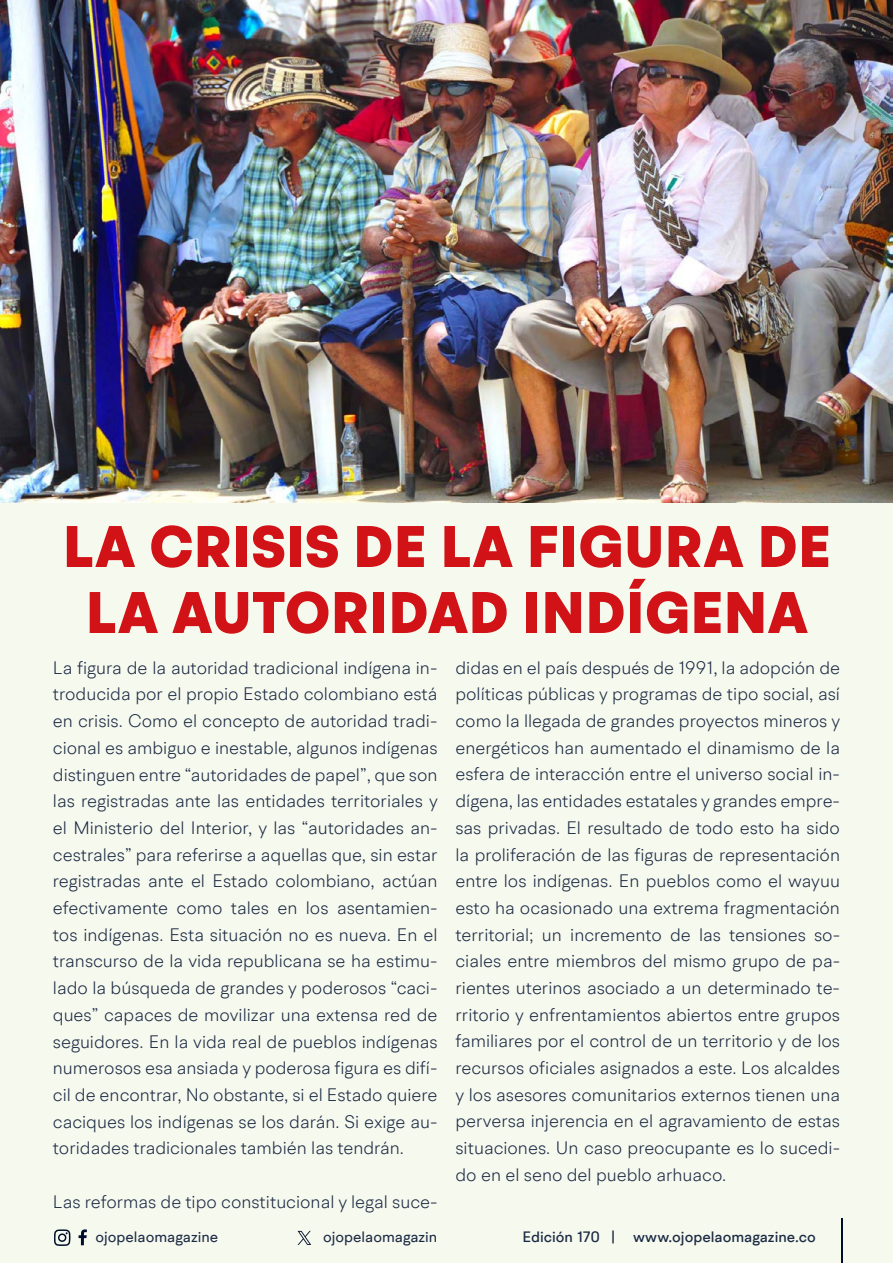
<style>
.page{position:relative;width:893px;height:1263px;background:#f6f9ee}
.page>*{position:absolute;margin:0;border:0;box-sizing:border-box;transform-origin:0 0}
.t1{font:900 58.5px/66px "BR Hendrix";letter-spacing:.01em;color:#d11217;text-align:center}
.t2{font:300 18px/26.7px "BR Hendrix";color:#1b2943;text-align:justify}
.t3{font:500 15px "BR Hendrix";color:#1b2943}
.t4{font:15px "BR Hendrix";color:#1b2943}
</style>
<div class="page">
<svg style="left:79px;top:1229px;width:8px;height:16px"></svg>
<svg style="left:54px;top:1229px;width:17px;height:17px"></svg>
<hr style="left:841px;top:1219px;width:1px;height:44px;background:#000f2b">
<svg style="left:298px;top:1231px;width:13px;height:14px"></svg>
<img style="left:0;top:0;width:893px;height:502px">
<h1 class="t1" style="left:63px;top:515px;width:769px">LA CRISIS DE LA FIGURA DE<br>LA AUTORIDAD INDÍGENA</h1>
<p class="t2" style="left:53px;top:654px;width:386px">La figura de la autoridad tradicional indígena in&shy;troducida por el propio Estado colombiano está en crisis. Como el concepto de autoridad tradi&shy;cional es ambiguo e inestable, algunos indígenas distinguen entre “autoridades de papel”, que son las registradas ante las entidades territoriales y el Ministerio del Interior, y las “autoridades an&shy;cestrales” para referirse a aquellas que, sin estar registradas ante el Estado colombiano, actúan efectivamente como tales en los asentamien&shy;tos indígenas. Esta situación no es nueva. En el transcurso de la vida republicana se ha estimu&shy;lado la búsqueda de grandes y poderosos “caci&shy;ques” capaces de movilizar una extensa red de seguidores. En la vida real de pueblos indígenas numerosos esa ansiada y poderosa figura es difí&shy;cil de encontrar, No obstante, si el Estado quiere caciques los indígenas se los darán. Si exige au&shy;toridades tradicionales también las tendrán.</p>
<p class="t2" style="left:53px;top:1188px;width:386px">Las reformas de tipo constitucional y legal suce-</p>
<p class="t2" style="left:455px;top:654px;width:386px">didas en el país después de 1991, la adopción de políticas públicas y programas de tipo social, así como la llegada de grandes proyectos mineros y energéticos han aumentado el dinamismo de la esfera de interacción entre el universo social in&shy;dígena, las entidades estatales y grandes empre&shy;sas privadas. El resultado de todo esto ha sido la proliferación de las figuras de representación entre los indígenas. En pueblos como el wayuu esto ha ocasionado una extrema fragmentación territorial; un incremento de las tensiones so&shy;ciales entre miembros del mismo grupo de pa&shy;rientes uterinos asociado a un determinado te&shy;rritorio y enfrentamientos abiertos entre grupos familiares por el control de un territorio y de los recursos oficiales asignados a este. Los alcaldes y los asesores comunitarios externos tienen una perversa injerencia en el agravamiento de estas situaciones. Un caso preocupante es lo sucedi&shy;do en el seno del pueblo arhuaco.</p>
<p class="t4" style="left:96px;top:1227px;width:124px">ojopelaomagazine</p>
<p class="t4" style="left:323px;top:1227px;width:116px">ojopelaomagazin</p>
<p class="t3" style="left:523px;top:1227px;width:295px">Edición 170 | www.ojopelaomagazine.co</p>
</div>
